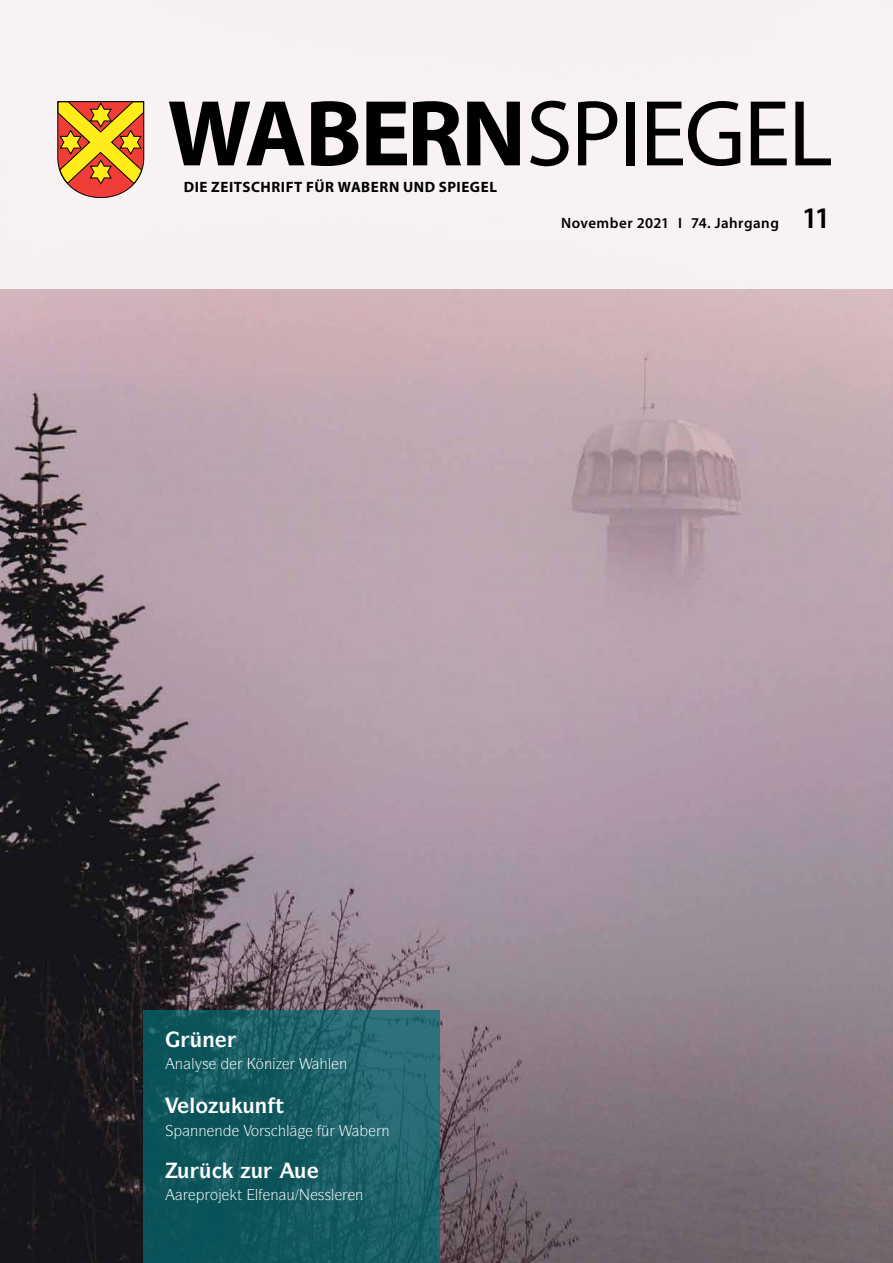
<style>
.page{position:relative;width:893px;height:1263px;background:#fff}
.page>*{position:absolute;margin:0;border:0;box-sizing:border-box;transform-origin:0 0}
.t1{font:94.5px "Myriad Pro";letter-spacing:-.02em;color:#000}
.t2{font:700 21px "ITC Symbol Std";color:#fff}
.t3{font:700 15px "Myriad Pro";letter-spacing:.04em;color:#000}
.t4{font:600 15px "Myriad Pro";letter-spacing:.03em;color:#000}
.t5{font:15px "ITC Symbol Std";color:#fff}
.s1{font-weight:700}
.s2{font-size:30px}
</style>
<div class="page">
<img style="left:0;top:289px;width:893px;height:974px">
<div style="left:0;top:0;width:893px;height:289px;background:#f7f1f2"></div>
<svg style="left:57px;top:101px;width:87px;height:97px;background:#da8e33"></svg>
<svg style="left:144px;top:1010px;width:296px;height:253px;background:#175d65"></svg>
<svg style="left:165px;top:1058px;width:10px;height:11px"></svg>
<svg style="left:184px;top:1061px;width:18px;height:11px"></svg>
<svg style="left:210px;top:1058px;width:53px;height:11px"></svg>
<svg style="left:165px;top:1098px;width:24px;height:15px"></svg>
<svg style="left:209px;top:1102px;width:9px;height:11px"></svg>
<svg style="left:232px;top:1098px;width:11px;height:15px"></svg>
<svg style="left:268px;top:1098px;width:7px;height:15px"></svg>
<svg style="left:166px;top:1124px;width:23px;height:14px"></svg>
<svg style="left:207px;top:1127px;width:7px;height:9px"></svg>
<svg style="left:224px;top:1124px;width:28px;height:12px"></svg>
<svg style="left:260px;top:1127px;width:5px;height:8px"></svg>
<svg style="left:272px;top:1124px;width:40px;height:14px"></svg>
<svg style="left:165px;top:1189px;width:45px;height:14px"></svg>
<svg style="left:218px;top:1189px;width:19px;height:14px"></svg>
<svg style="left:248px;top:1189px;width:22px;height:11px"></svg>
<svg style="left:279px;top:1192px;width:7px;height:8px"></svg>
<svg style="left:295px;top:1189px;width:22px;height:11px"></svg>
<svg style="left:335px;top:1192px;width:20px;height:8px"></svg>
<svg style="left:166px;top:1031px;width:70px;height:16px"></svg>
<svg style="left:273px;top:1058px;width:73px;height:11px"></svg>
<svg style="left:318px;top:1124px;width:63px;height:12px"></svg>
<svg style="left:166px;top:1163px;width:68px;height:15px"></svg>
<svg style="left:241px;top:1163px;width:77px;height:15px"></svg>
<h1 class="t1" style="left:167px;top:82px;width:667px"><span class="s1">WABERN</span>SPIEGEL</h1>
<p class="t3" style="left:184px;top:178px;width:315px">DIE ZEITSCHRIFT FÜR WABERN UND SPIEGEL</p>
<p class="t4" style="left:561px;top:215px;width:271px">November 2021 I 74. Jahrgang <span class="s2">11</span></p>
<p class="t5" style="left:175px;top:1055px;width:35px">■●▲</p>
<p class="t5" style="left:264px;top:1055px;width:10px">■</p>
<h2 class="t2" style="left:189px;top:1092px;width:96px">●□◆ ◆■▼</h2>
<p class="t5" style="left:190px;top:1121px;width:34px">■■ ■</p>
<p class="t5" style="left:251px;top:1121px;width:40px">□▲ ●</p>
<p class="t5" style="left:381px;top:1121px;width:10px">■</p>
<p class="t5" style="left:210px;top:1186px;width:87px">□ ▼ ●■◆</p>
<p class="t5" style="left:318px;top:1186px;width:18px">▲▲●</p>
<p class="t5" style="left:355px;top:1186px;width:10px">■</p>
</div>
